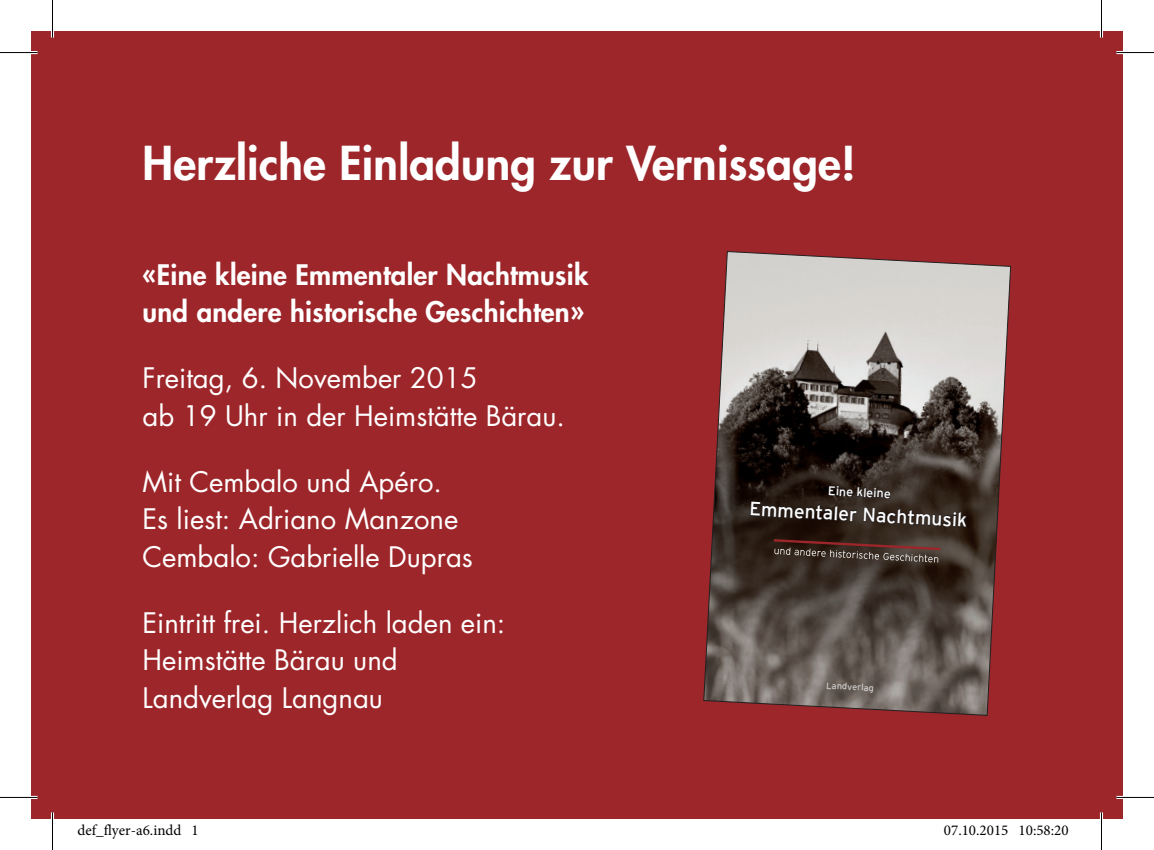
<style>
.page{position:relative;width:1154px;height:850px;background:#fff}
.page>*{position:absolute;margin:0;border:0;box-sizing:border-box;transform-origin:0 0}
.t1{font:800 45.5px "Futura Std";letter-spacing:.005em;color:#fff}
.t2{font:27.5px/37.5px "Futura Std";color:#fff}
.t3{font:800 27.5px/37.5px "Futura Std";letter-spacing:.01em;color:#fff}
.t4{font:19.25px "Interstate";color:#fff}
.t5{font:15px "Minion Pro";color:#000}
.t6{font:12.5px "Interstate";color:#fff}
.t7{font:9.25px "Interstate";color:#fff}
</style>
<div class="page">
<div style="left:31px;top:31px;width:1092px;height:787px;background:#9d262a"></div>
<svg style="left:703px;top:251px;width:308px;height:464px;background:#73605c"></svg>
<hr style="left:0;top:51px;width:38px;height:3px;background:#fff">
<hr style="left:1116px;top:51px;width:38px;height:3px;background:#fff">
<hr style="left:0;top:795px;width:38px;height:3px;background:#fff">
<hr style="left:1116px;top:795px;width:38px;height:3px;background:#fff">
<hr style="left:51px;top:0;width:3px;height:38px;background:#fff">
<hr style="left:51px;top:812px;width:3px;height:37px;background:#fff">
<hr style="left:1100px;top:0;width:3px;height:38px;background:#fff">
<hr style="left:1100px;top:812px;width:3px;height:37px;background:#fff">
<hr style="left:0;top:52px;width:38px;height:1px;background:#000">
<hr style="left:1116px;top:52px;width:38px;height:1px;background:#000">
<hr style="left:0;top:796px;width:38px;height:1px;background:#000">
<hr style="left:1116px;top:796px;width:38px;height:1px;background:#000">
<hr style="left:52px;top:0;width:1px;height:38px;background:#000">
<hr style="left:52px;top:812px;width:1px;height:37px;background:#000">
<hr style="left:1101px;top:0;width:1px;height:38px;background:#000">
<hr style="left:1101px;top:812px;width:1px;height:37px;background:#000">
<div style="left:944px;top:824px;width:7px;height:11px;border:1px solid #fff;border-radius:50%"></div>
<div style="left:945px;top:825px;width:5px;height:9px;border:1px solid #fff;border-radius:50%"></div>
<div style="left:969px;top:824px;width:7px;height:11px;border:1px solid #fff;border-radius:50%"></div>
<div style="left:970px;top:825px;width:5px;height:9px;border:1px solid #fff;border-radius:50%"></div>
<div style="left:1061px;top:824px;width:7px;height:11px;border:1px solid #fff;border-radius:50%"></div>
<svg style="left:1061px;top:824px;width:6px;height:11px"></svg>
<h1 class="t1" style="left:142px;top:134px;width:715px">Herzliche Einladung zur Vernissage!</h1>
<p class="t3" style="left:142px;top:255px;width:447px">«Eine kleine Emmentaler Nachtmusik und andere historische Geschichten»</p>
<p class="t2" style="left:142px;top:359px;width:424px">Freitag, 6. November 2015<br>ab 19 Uhr in der Heimstätte Bärau.</p>
<p class="t2" style="left:142px;top:463px;width:332px">Mit Cembalo und Apéro.<br>Es liest: Adriano Manzone<br>Cembalo: Gabrielle Dupras</p>
<p class="t2" style="left:142px;top:603px;width:364px">Eintritt frei. Herzlich laden ein:<br>Heimstätte Bärau und<br>Landverlag Langnau</p>
<p class="t6" style="left:828px;top:482px;width:64px;rotate:3deg">Eine kleine</p>
<p class="t4" style="left:750px;top:496px;width:220px;rotate:3deg">Emmentaler Nachtmusik</p>
<p class="t7" style="left:827px;top:679px;width:49px;rotate:3deg">Landverlag</p>
<p class="t5" style="left:78px;top:819px;width:123px">def_flyer-a6.indd 1</p>
<p class="t5" style="left:944px;top:819px;width:126px">07.10.2015 10:58:20</p>
</div>
